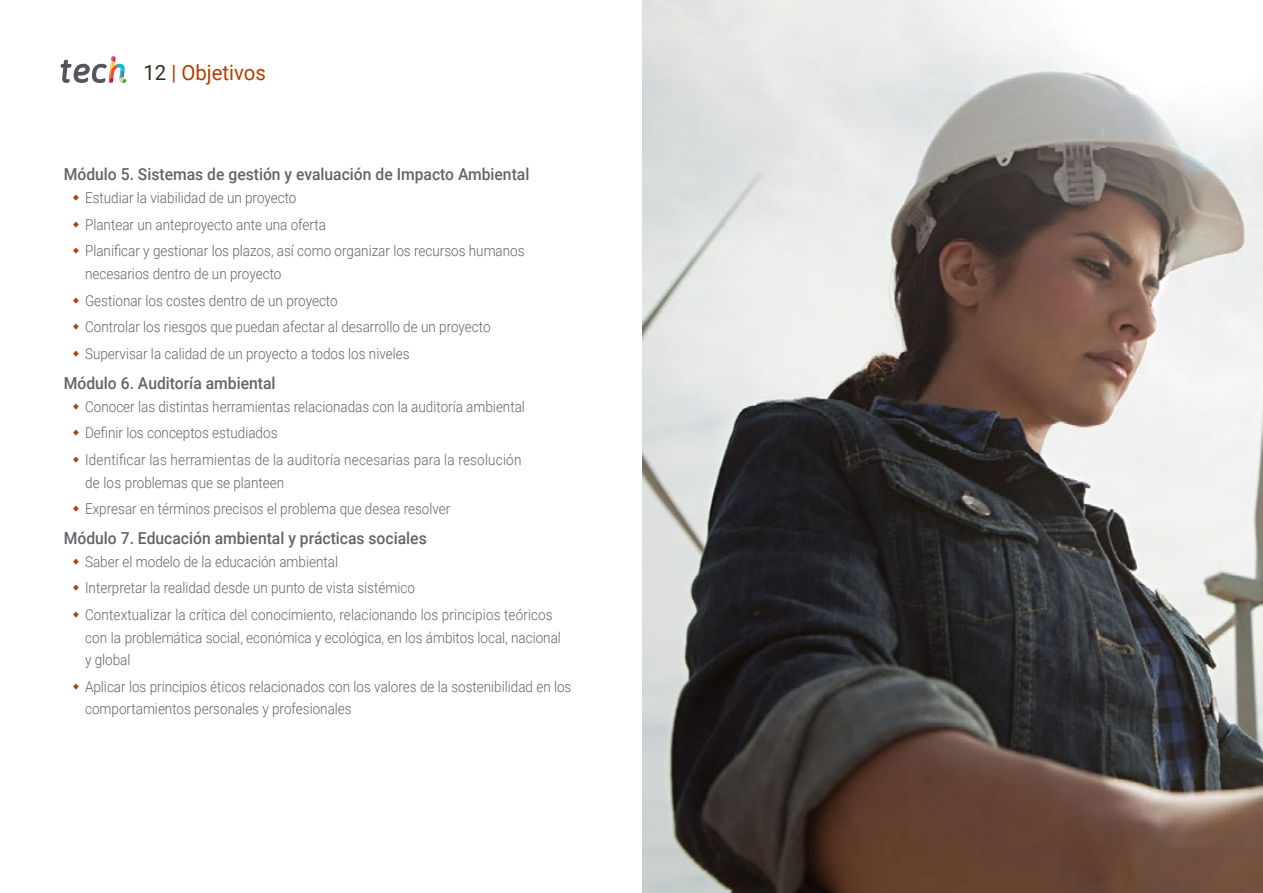
<style>
.page{position:relative;width:1263px;height:893px;background:#fff}
.page>*{position:absolute;margin:0;border:0;box-sizing:border-box;transform-origin:0 0}
.t1{font:21px "Roboto";color:#ae4000}
.t2{font:500 16.5px "Roboto";color:#61646a;scale:.95 1}
.t3{font:300 15px/26.7px "Roboto";color:#61646a;scale:.9 1}
.s1{color:#312e20}
</style>
<div class="page">
<svg style="left:61px;top:56px;width:65px;height:27px"></svg>
<img style="left:642px;top:0;width:621px;height:893px">
<h1 class="t1" style="left:144px;top:57px;width:124px"><span class="s1">12</span> | Objetivos</h1>
<p class="t2" style="left:64px;top:163px;width:492px">Módulo 5. Sistemas de gestión y evaluación de Impacto Ambiental</p>
<p class="t3" style="left:85px;top:184px;width:490px">Estudiar la viabilidad de un proyecto<br>Plantear un anteproyecto ante una oferta<br>Planificar y gestionar los plazos, así como organizar los recursos humanos</p>
<p class="t3" style="left:85px;top:260px;width:452px">necesarios dentro de un proyecto<br>Gestionar los costes dentro de un proyecto<br>Controlar los riesgos que puedan afectar al desarrollo de un proyecto Supervisar la calidad de un proyecto a todos los niveles</p>
<p class="t2" style="left:64px;top:372px;width:224px">Módulo 6. Auditoría ambiental</p>
<p class="t3" style="left:85px;top:392px;width:490px">Conocer las distintas herramientas relacionadas con la auditoría ambiental<br>Definir los conceptos estudiados<br>Identificar las herramientas de la auditoría necesarias para la resolución</p>
<p class="t3" style="left:85px;top:468px;width:408px">de los problemas que se planteen<br>Expresar en términos precisos el problema que desea resolver</p>
<p class="t2" style="left:64px;top:527px;width:384px">Módulo 7. Educación ambiental y prácticas sociales</p>
<p class="t3" style="left:85px;top:547px;width:521px">Saber el modelo de la educación ambiental<br>Interpretar la realidad desde un punto de vista sistémico<br>Contextualizar la crítica del conocimiento, relacionando los principios teóricos</p>
<p class="t3" style="left:85px;top:625px;width:530px;line-height:22.5px">con la problemática social, económica y ecológica, en los ámbitos local, nacional y global</p>
<p class="t3" style="left:85px;top:675px;width:542px;line-height:22.5px">Aplicar los principios éticos relacionados con los valores de la sostenibilidad en los comportamientos personales y profesionales</p>
</div>
